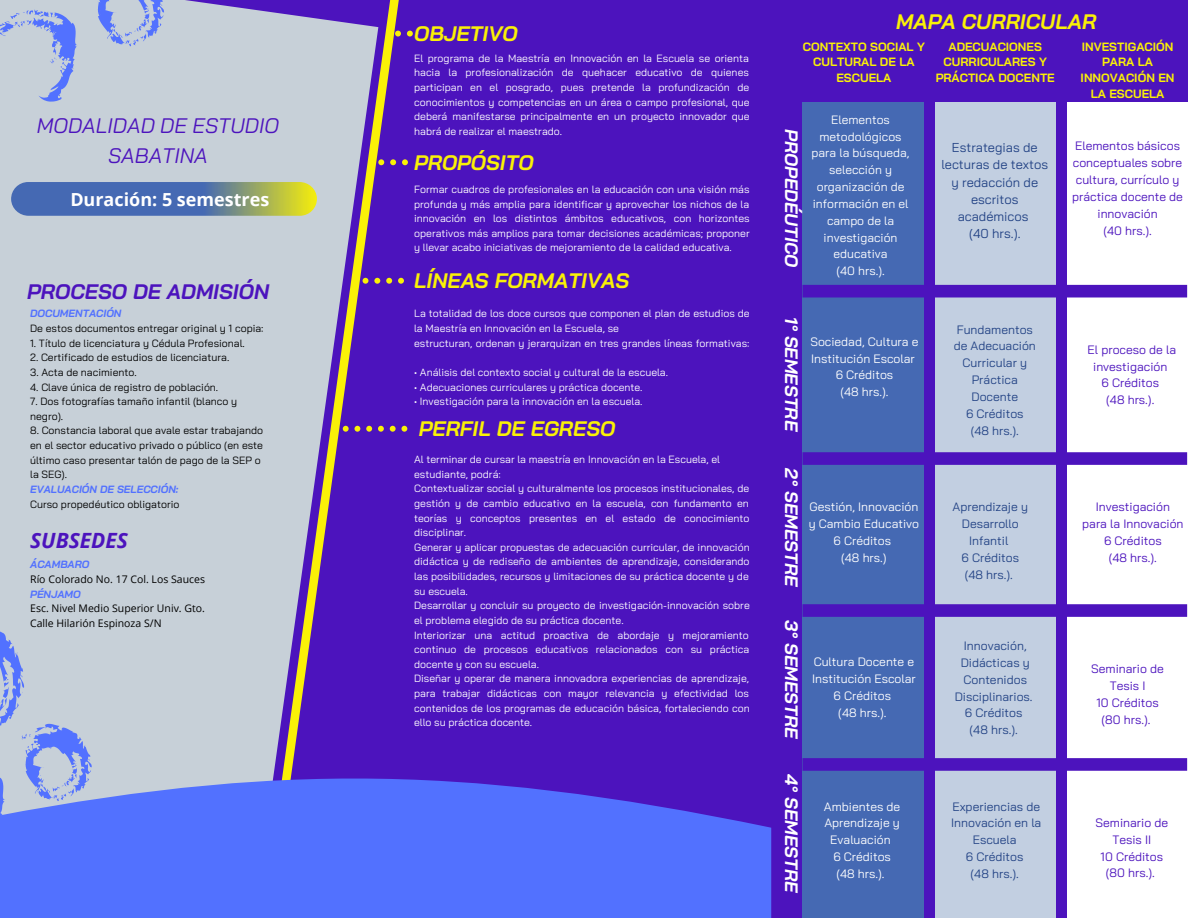
<style>
.page{position:relative;width:1188px;height:918px;background:#4c13bd}
.page>*{position:absolute;margin:0;border:0;box-sizing:border-box;transform-origin:0 0}
.t1{font:italic 700 21px "Bai Jamjuree";color:#faf107}
.t2{font:italic 21px/29.2px "Bai Jamjuree";color:#4c13bd;text-align:center}
.t3{font:italic 700 21px "Bai Jamjuree";color:#4c13bd}
.t4{font:italic 700 21px "Open Sans";color:#4c13bd}
.t5{font:italic 700 18px "Bai Jamjuree";color:#fff}
.t6{font:700 18px "Open Sans";color:#fff}
.t7{font:12.9px/17.2px "Bai Jamjuree";color:#234385;text-align:center}
.t8{font:12.15px/16.8px "Bai Jamjuree";color:#fff;text-align:center}
.t9{font:12.15px/16.8px "Bai Jamjuree";color:#4c13bd;text-align:center}
.t10{font:12.15px/17px "Bai Jamjuree";color:#234385;text-align:center}
.t11{font:700 12px/15.8px "Bai Jamjuree";color:#faf107;text-align:center}
.t12{font:10.5px/14.7px "Bai Jamjuree";color:#fff}
.t13{font:10.5px/14.7px "Bai Jamjuree";color:#000}
.t14{font:10.5px/14.7px "Open Sans";color:#000}
.t15{font:italic 700 10.5px "Bai Jamjuree";color:#5271ff}
</style>
<div class="page">
<div style="left:803px;top:102px;width:121px;height:816px;background:#4569b3"></div>
<div style="left:935px;top:102px;width:121px;height:816px;background:#c2cfe1"></div>
<div style="left:1067px;top:102px;width:121px;height:816px;background:#fff"></div>
<svg style="left:0;top:0;width:411px;height:762px;fill:#c7d0d8"></svg>
<div style="left:803px;top:285px;width:384px;height:12px;background:#4c13bd"></div>
<svg style="left:803px;top:452px;width:384px;height:13px;background:#4e17bd"></svg>
<svg style="left:803px;top:604px;width:384px;height:13px;background:#4e17bd"></svg>
<svg style="left:803px;top:758px;width:384px;height:13px;background:#4e17bd"></svg>
<svg style="left:11px;top:182px;width:306px;height:34px;background:#678397"></svg>
<svg style="left:0;top:762px;width:771px;height:156px;background:#5668f3"></svg>
<svg style="left:0;top:0;width:164px;height:102px;background:#b7c3dd"></svg>
<svg style="left:0;top:620px;width:92px;height:237px;background:#9fafe5"></svg>
<svg style="left:343px;top:426px;width:65px;height:6px"></svg>
<svg style="left:363px;top:278px;width:46px;height:6px"></svg>
<svg style="left:378px;top:159px;width:31px;height:6px"></svg>
<svg style="left:395px;top:31px;width:24px;height:6px"></svg>
<h1 class="t2" style="left:37px;top:111px;width:244px">MODALIDAD DE ESTUDIO<br>SABATINA</h1>
<h2 class="t6" style="left:70px;top:186px;width:200px">Duración: 5 semestres</h2>
<h1 class="t3" style="left:27px;top:278px;width:243px">PROCESO DE ADMISIÓN</h1>
<p class="t15" style="left:30px;top:307px;width:93px">DOCUMENTACIÓN</p>
<p class="t13" style="left:30px;top:321px;width:235px">De estos documentos entregar original y 1 copia:</p>
<p class="t13" style="left:30px;top:335px;width:216px">1. Título de licenciatura y Cédula Profesional.</p>
<p class="t13" style="left:30px;top:350px;width:201px">2. Certificado de estudios de licenciatura.</p>
<p class="t13" style="left:30px;top:365px;width:108px">3. Acta de nacimiento.</p>
<p class="t13" style="left:30px;top:379px;width:190px">4. Clave única de registro de población.</p>
<p class="t13" style="left:30px;top:394px;width:209px">7. Dos fotografías tamaño infantil (blanco y negro).</p>
<p class="t13" style="left:30px;top:423px;width:234px">8. Constancia laboral que avale estar trabajando en el sector educativo privado o público (en este último caso presentar talón de pago de la SEP o la SEG).</p>
<p class="t15" style="left:30px;top:482px;width:150px">EVALUACIÓN DE SELECCIÓN:</p>
<p class="t13" style="left:30px;top:496px;width:151px">Curso propedéutico obligatorio</p>
<h1 class="t4" style="left:30px;top:525px;width:99px">SUBSEDES</h1>
<p class="t15" style="left:30px;top:558px;width:61px">ÁCAMBARO</p>
<p class="t14" style="left:30px;top:571px;width:176px">Río Colorado No. 17 Col. Los Sauces</p>
<p class="t15" style="left:30px;top:587px;width:52px">PÉNJAMO</p>
<p class="t14" style="left:30px;top:601px;width:176px">Esc. Nivel Medio Superior Univ. Gto.<br>Calle Hilarión Espinoza S/N</p>
<h1 class="t1" style="left:414px;top:20px;width:105px">OBJETIVO</h1>
<p class="t12" style="left:414px;top:51px;width:337px;text-align:justify">El programa de la Maestría en Innovación en la Escuela se orienta hacia la profesionalización de quehacer educativo de quienes participan en el posgrado, pues pretende la profundización de conocimientos y competencias en un área o campo profesional, que deberá manifestarse principalmente en un proyecto innovador que habrá de realizar el maestrado.</p>
<h1 class="t1" style="left:414px;top:149px;width:121px">PROPÓSITO</h1>
<p class="t12" style="left:414px;top:182px;width:337px;text-align:justify">Formar cuadros de profesionales en la educación con una visión más profunda y más amplia para identificar y aprovechar los nichos de la innovación en los distintos ámbitos educativos, con horizontes operativos más amplios para tomar decisiones académicas; proponer y llevar acabo iniciativas de mejoramiento de la calidad educativa.</p>
<h1 class="t1" style="left:414px;top:267px;width:216px">LÍNEAS FORMATIVAS</h1>
<p class="t12" style="left:414px;top:306px;width:337px">La totalidad de los doce cursos que componen el plan de estudios de la Maestría en Innovación en la Escuela, se<br>estructuran, ordenan y jerarquizan en tres grandes líneas formativas:</p>
<p class="t12" style="left:414px;top:365px;width:255px">• Análisis del contexto social y cultural de la escuela.</p>
<p class="t12" style="left:414px;top:379px;width:230px">• Adecuaciones curriculares y práctica docente.</p>
<p class="t12" style="left:414px;top:394px;width:230px">• Investigación para la innovación en la escuela.</p>
<h1 class="t1" style="left:419px;top:415px;width:198px">PERFIL DE EGRESO</h1>
<p class="t12" style="left:414px;top:452px;width:337px">Al terminar de cursar la maestría en Innovación en la Escuela, el estudiante, podrá:<br>Contextualizar social y culturalmente los procesos institucionales, de gestión y de cambio educativo en la escuela, con fundamento en teorías y conceptos presentes en el estado de conocimiento disciplinar.<br>Generar y aplicar propuestas de adecuación curricular, de innovación didáctica y de rediseño de ambientes de aprendizaje, considerando las posibilidades, recursos y limitaciones de su práctica docente y de su escuela.<br>Desarrollar y concluir su proyecto de investigación-innovación sobre el problema elegido de su práctica docente.<br>Interiorizar una actitud proactiva de abordaje y mejoramiento continuo de procesos educativos relacionados con su práctica docente y con su escuela.<br>Diseñar y operar de manera innovadora experiencias de aprendizaje, para trabajar didácticas con mayor relevancia y efectividad los contenidos de los programas de educación básica, fortaleciendo con ello su práctica docente.</p>
<h1 class="t1" style="left:896px;top:8px;width:201px">MAPA CURRICULAR</h1>
<p class="t11" style="left:803px;top:38px;width:124px">CONTEXTO SOCIAL Y<br>CULTURAL DE LA<br>ESCUELA</p>
<p class="t11" style="left:936px;top:38px;width:121px">ADECUACIONES<br>CURRICULARES Y<br>PRÁCTICA DOCENTE</p>
<p class="t11" style="left:1081px;top:38px;width:95px">INVESTIGACIÓN<br>PARA LA<br>INNOVACIÓN EN<br>LA ESCUELA</p>
<p class="t8" style="left:812px;top:111px;width:99px">Elementos metodológicos para la búsqueda, selección y organización de información en el campo de la investigación educativa<br>(40 hrs.).</p>
<h2 class="t5" style="left:803px;top:129px;width:140px;rotate:90deg">PROPEDÉUTICO</h2>
<p class="t7" style="left:941px;top:139px;width:108px">Estrategias de lecturas de textos y redacción de escritos académicos<br>(40 hrs.).</p>
<p class="t9" style="left:1072px;top:137px;width:112px">Elementos básicos conceptuales sobre cultura, currículo y práctica docente de innovación<br>(40 hrs.).</p>
<h2 class="t5" style="left:803px;top:317px;width:117px;rotate:90deg">1° SEMESTRE</h2>
<h2 class="t5" style="left:803px;top:468px;width:120px;rotate:90deg">2° SEMESTRE</h2>
<h2 class="t5" style="left:803px;top:620px;width:121px;rotate:90deg">3° SEMESTRE</h2>
<h2 class="t5" style="left:803px;top:774px;width:121px;rotate:90deg">4° SEMESTRE</h2>
<p class="t8" style="left:810px;top:333px;width:110px">Sociedad, Cultura e<br>Institución Escolar<br>6 Créditos<br>(48 hrs.).</p>
<p class="t8" style="left:809px;top:498px;width:112px">Gestión, Innovación y Cambio Educativo<br>6 Créditos<br>(48 hrs.)</p>
<p class="t8" style="left:812px;top:653px;width:105px">Cultura Docente e<br>Institución Escolar<br>6 Créditos<br>(48 hrs.).</p>
<p class="t8" style="left:824px;top:798px;width:78px">Ambientes de<br>Aprendizaje y<br>Evaluación<br>6 Créditos (48 hrs.).</p>
<p class="t10" style="left:954px;top:321px;width:84px">Fundamentos de Adecuación<br>Curricular y<br>Práctica<br>Docente<br>6 Créditos<br>(48 hrs.).</p>
<p class="t10" style="left:953px;top:498px;width:77px">Aprendizaje y<br>Desarrollo<br>Infantil<br>6 Créditos (48 hrs.).</p>
<p class="t10" style="left:955px;top:637px;width:79px">Innovación,<br>Didácticas y<br>Contenidos<br>Disciplinarios.<br>6 Créditos (48 hrs.).</p>
<p class="t10" style="left:951px;top:798px;width:92px">Experiencias de<br>Innovación en la<br>Escuela<br>6 Créditos<br>(48 hrs.).</p>
<p class="t9" style="left:1088px;top:341px;width:90px">El proceso de la investigación<br>6 Créditos<br>(48 hrs.).</p>
<p class="t9" style="left:1082px;top:498px;width:103px">Investigación para la Innovación<br>6 Créditos<br>(48 hrs.).</p>
<p class="t9" style="left:1091px;top:660px;width:74px">Seminario de<br>Tesis I<br>10 Créditos (80 hrs.).</p>
<p class="t9" style="left:1096px;top:814px;width:74px">Seminario de<br>Tesis II<br>10 Créditos (80 hrs.).</p>
</div>
